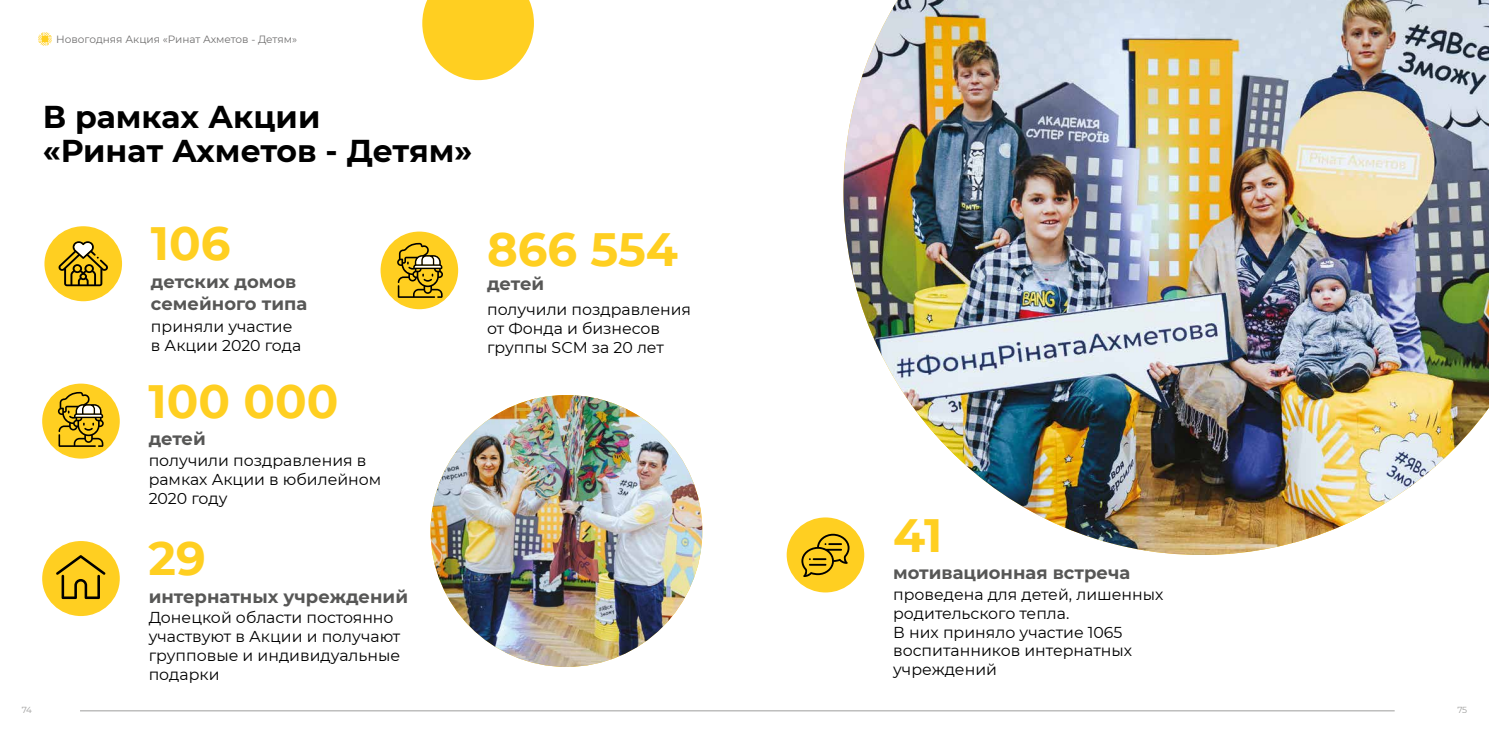
<style>
.page{position:relative;width:1489px;height:745px;background:#fff}
.page>*{position:absolute;margin:0;border:0;box-sizing:border-box;transform-origin:0 0}
.t1{font:700 46.64px "Montserrat";color:#ffcf21}
.t2{font:700 31.5px/34.1px "Montserrat";color:#000}
.t3{font:700 17.94px/21.5px "Montserrat";color:#575756}
.t4{font:15.75px/18.9px "Montserrat";color:#000}
.t5{font:10.5px "Montserrat";color:#706f6f}
.t6{font:8.75px "Montserrat";color:#9d9d9c}
</style>
<div class="page">
<hr style="left:80px;top:710px;width:1314px;height:1px;background:#9d9d9c">
<svg style="left:38px;top:32px;width:14px;height:14px"></svg>
<div style="left:41px;top:36px;width:7px;height:6px;background:#ffcf21;border-radius:50%"></div>
<svg style="left:422px;top:0;width:112px;height:80px"></svg>
<div style="left:44px;top:226px;width:78px;height:75px;background:#ffcf21;border-radius:50%"></div>
<div style="left:42px;top:383px;width:78px;height:75px;background:#ffcf21;border-radius:50%"></div>
<div style="left:42px;top:540px;width:78px;height:75px;background:#ffcf21;border-radius:50%"></div>
<img style="left:430px;top:395px;width:272px;height:271px;border-radius:136px">
<svg style="left:58px;top:241px;width:50px;height:45px"></svg>
<img style="left:843px;top:0;width:645px;height:554px">
<div style="left:786px;top:517px;width:78px;height:75px;background:#ffcf21;border-radius:50%"></div>
<div style="left:380px;top:231px;width:78px;height:78px;background:#ffcf21;border-radius:50%"></div>
<svg style="left:397px;top:243px;width:46px;height:55px"></svg>
<svg style="left:58px;top:391px;width:46px;height:55px"></svg>
<svg style="left:56px;top:555px;width:50px;height:43px"></svg>
<svg style="left:801px;top:533px;width:48px;height:43px"></svg>
<p class="t5" style="left:56px;top:32px;width:242px">Новогодняя Акция «Ринат Ахметов - Детям»</p>
<h2 class="t2" style="left:43px;top:98px;width:431px">В рамках Акции<br>«Ринат Ахметов - Детям»</h2>
<h1 class="t1" style="left:151px;top:210px;width:81px">106</h1>
<p class="t3" style="left:151px;top:270px;width:158px">детских домов семейного типа</p>
<p class="t4" style="left:151px;top:316px;width:152px">приняли участие в Акции 2020 года</p>
<h1 class="t1" style="left:149px;top:367px;width:191px">100 000</h1>
<p class="t3" style="left:149px;top:427px;width:59px">детей</p>
<p class="t4" style="left:149px;top:450px;width:234px">получили поздравления в рамках Акции в юбилейном<br>2020 году</p>
<h1 class="t1" style="left:149px;top:524px;width:59px">29</h1>
<p class="t3" style="left:149px;top:584px;width:261px">интернатных учреждений</p>
<p class="t4" style="left:149px;top:607px;width:253px">Донецкой области постоянно участвуют в Акции и получают групповые и индивидуальные подарки</p>
<h1 class="t1" style="left:487px;top:215px;width:192px">866 554</h1>
<p class="t3" style="left:487px;top:271px;width:59px">детей</p>
<p class="t4" style="left:487px;top:299px;width:205px">получили поздравления от Фонда и бизнесов группы SCM за 20 лет</p>
<h1 class="t1" style="left:893px;top:501px;width:51px">41</h1>
<p class="t3" style="left:893px;top:560px;width:239px">мотивационная встреча</p>
<p class="t4" style="left:893px;top:583px;width:272px">проведена для детей, лишенных родительского тепла.<br>В них приняло участие 1065 воспитанников интернатных учреждений</p>
<p class="t6" style="left:22px;top:703px;width:12px">74</p>
<p class="t6" style="left:1457px;top:703px;width:11px">75</p>
</div>
